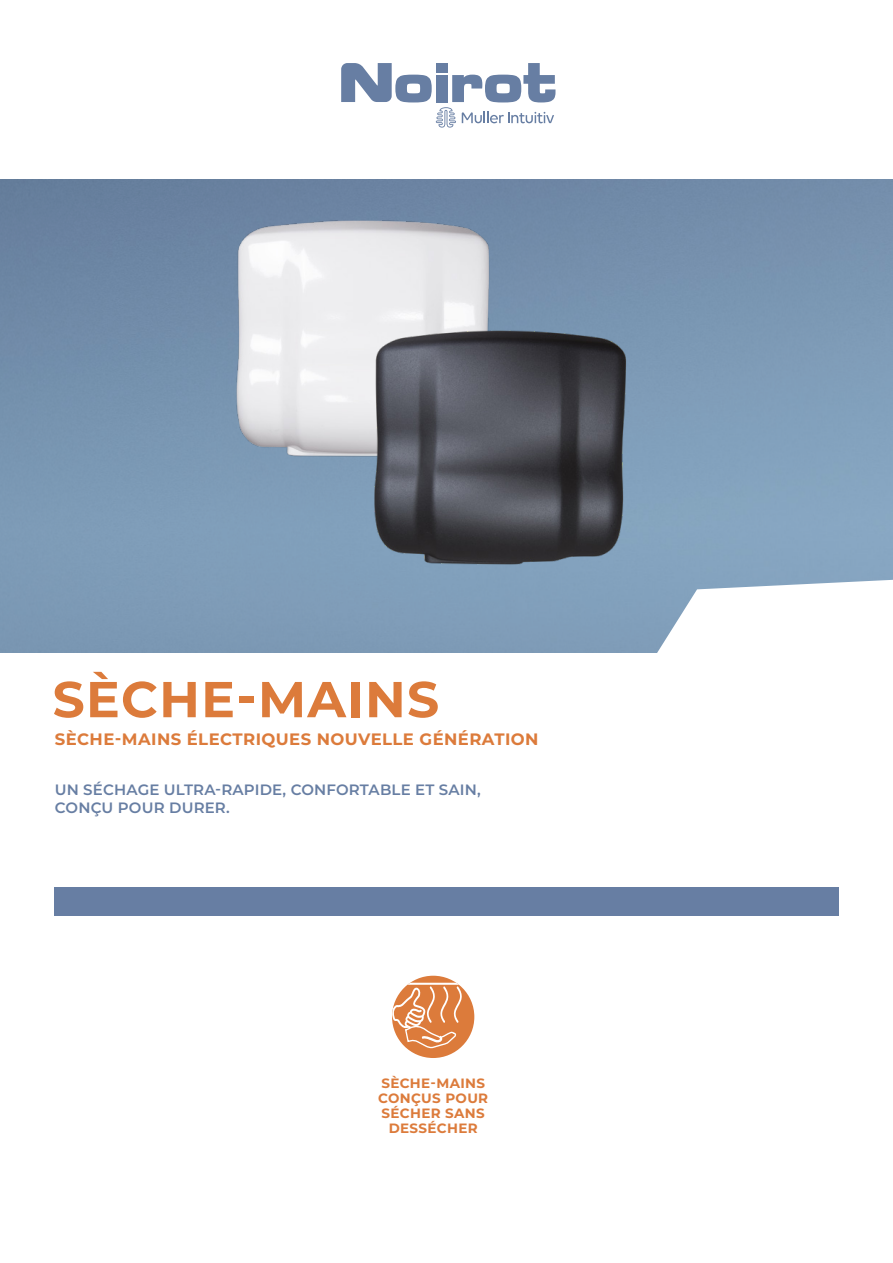
<style>
.page{position:relative;width:893px;height:1263px;background:#fff}
.page>*{position:absolute;margin:0;border:0;box-sizing:border-box;transform-origin:0 0}
.t1{font:700 50.4px "Montserrat";letter-spacing:.025em;color:#dc7b3b}
.t2{font:700 16.5px "Montserrat";letter-spacing:.025em;color:#dc7b3b}
.t3{font:600 15px/18px "Montserrat";letter-spacing:.01em;color:#677ea3}
.t4{font:700 13.5px/15px "Montserrat";letter-spacing:.025em;color:#dc7b3b;text-align:center}
</style>
<div class="page">
<img style="left:0;top:180px;width:893px;height:473px">
<div style="left:55px;top:887px;width:784px;height:28px;background:#677ea3"></div>
<svg style="left:341px;top:63px;width:214px;height:65px"></svg>
<svg style="left:656px;top:580px;width:237px;height:73px"></svg>
<div style="left:392px;top:976px;width:82px;height:82px;background:#dc7b3b;border-radius:50%"></div>
<svg style="left:392px;top:979px;width:82px;height:70px"></svg>
<img style="left:228px;top:212px;width:269px;height:259px">
<img style="left:363px;top:322px;width:279px;height:257px">
<h1 class="t1" style="left:53px;top:663px;width:388px">SÈCHE-MAINS</h1>
<p class="t2" style="left:55px;top:727px;width:485px">SÈCHE-MAINS ÉLECTRIQUES NOUVELLE GÉNÉRATION</p>
<p class="t3" style="left:55px;top:780px;width:427px">UN SÉCHAGE ULTRA-RAPIDE, CONFORTABLE ET SAIN,<br>CONÇU POUR DURER.</p>
<p class="t4" style="left:378px;top:1075px;width:112px">SÈCHE-MAINS<br>CONÇUS POUR<br>SÉCHER SANS<br>DESSÉCHER</p>
</div>
